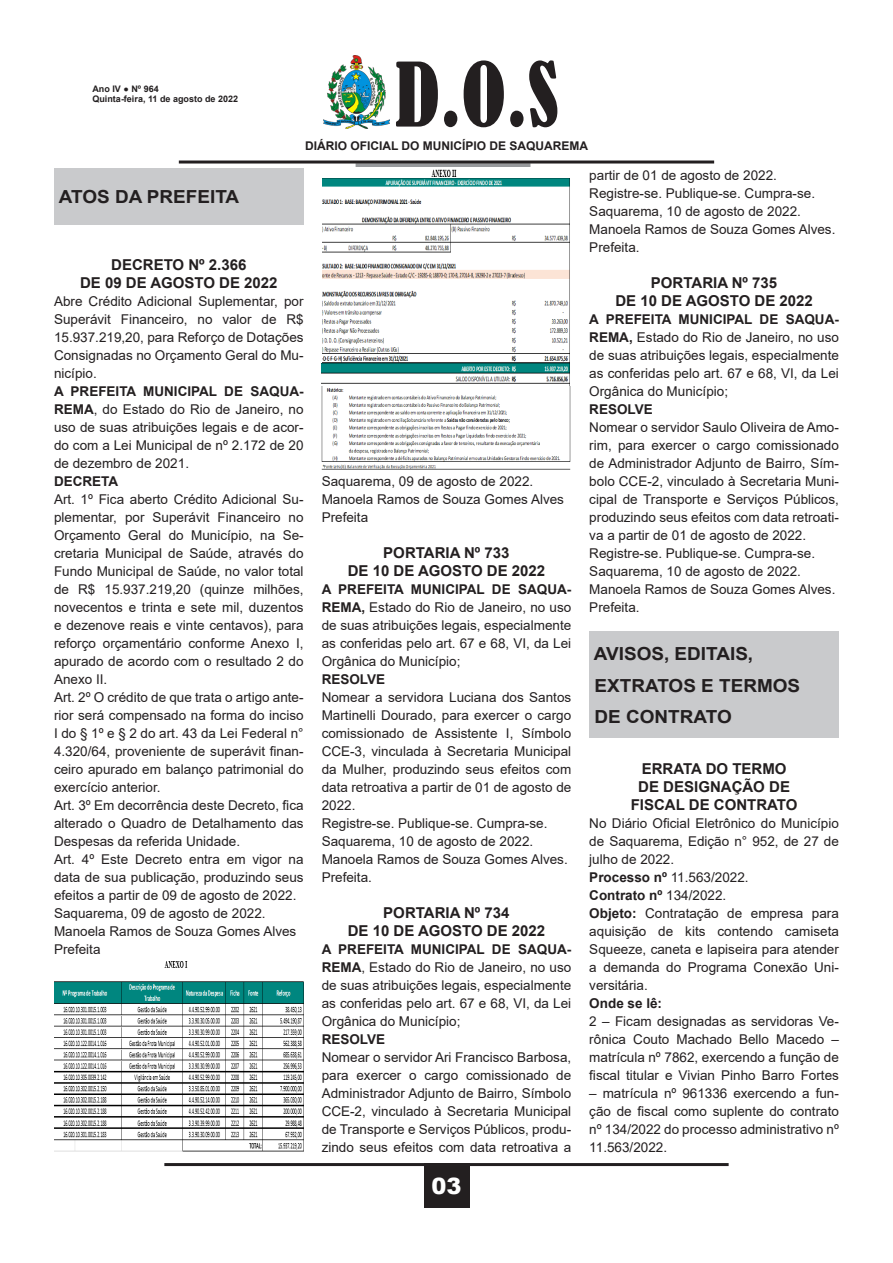
<style>
.page{position:relative;width:893px;height:1263px;background:#fff}
.page>*{position:absolute;margin:0;border:0;box-sizing:border-box;transform-origin:0 0}
.t1{font:condensed 82.5px "Bernard";color:#231f20}
.t2{font:900 22.5px "Arial";color:#fff}
.t3{font:700 18px "Arial";color:#231f20;scale:1.05 1}
.t4{font:700 15px "Arial";color:#231f20}
.t5{font:13.5px/18px "Arial";color:#231f20;text-align:justify}
.t6{font:700 13.5px "Arial";color:#231f20}
.t7{font:700 12px "Arial";color:#231f20}
.t8{font:700 9px/10.8px "Arial";color:#231f20}
.s1{font-weight:700}
.s2{font-weight:400}
</style>
<div class="page">
<hr style="left:164px;top:1163px;width:565px;height:3px;background:#231f20">
<div style="left:424px;top:1163px;width:45px;height:45px;background:#231f20"></div>
<img style="left:324px;top:55px;width:65px;height:73px">
<div style="left:356px;top:163px;width:174px;height:5px;background:#97999c"></div>
<hr style="left:179px;top:161px;width:535px;height:3px;background:#231f20">
<div style="left:54px;top:168px;width:250px;height:56px;background:#c9cacc"></div>
<img style="left:54px;top:961px;width:250px;height:191px">
<img style="left:322px;top:169px;width:249px;height:301px">
<div style="left:589px;top:631px;width:250px;height:107px;background:#c9cacc"></div>
<p class="t8" style="left:92px;top:83px;width:147px">Ano IV ● Nº 964<br>Quinta-feira, 11 de agosto de 2022</p>
<h1 class="t1" style="left:395px;top:47px;width:165px">D.O.S</h1>
<p class="t7" style="left:305px;top:137px;width:285px">DIÁRIO OFICIAL DO MUNICÍPIO DE SAQUAREMA</p>
<p class="t3" style="left:59px;top:184px;width:173px">ATOS DA PREFEITA</p>
<p class="t4" style="left:111px;top:254px;width:137px">DECRETO Nº 2.366</p>
<p class="t4" style="left:80px;top:272px;width:199px">DE 09 DE AGOSTO DE 2022</p>
<p class="t5" style="left:54px;top:292px;width:251px">Abre Crédito Adicional Suplementar, por Superávit Financeiro, no valor de R$ 15.937.219,20, para Reforço de Dotações Consignadas no Orçamento Geral do Mu&shy;nicípio.</p>
<p class="t5" style="left:54px;top:382px;width:251px"><span class="s1">A PREFEITA MUNICIPAL DE SAQUA-REMA</span>, do Estado do Rio de Janeiro, no uso de suas atribuições legais e de acor&shy;do com a Lei Municipal de nº 2.172 de 20 de dezembro de 2021.</p>
<p class="t6" style="left:54px;top:472px;width:66px">DECRETA</p>
<p class="t5" style="left:54px;top:490px;width:251px">Art. 1º Fica aberto Crédito Adicional Su&shy;plementar, por Superávit Financeiro no Orçamento Geral do Município, na Se&shy;cretaria Municipal de Saúde, através do Fundo Municipal de Saúde, no valor total de R$ 15.937.219,20 (quinze milhões, novecentos e trinta e sete mil, duzentos e dezenove reais e vinte centavos), para reforço orçamentário conforme Anexo I, apurado de acordo com o resultado 2 do Anexo II.</p>
<p class="t5" style="left:54px;top:688px;width:251px">Art. 2º O crédito de que trata o artigo ante&shy;rior será compensado na forma do inciso I do § 1º e § 2 do art. 43 da Lei Federal n° 4.320/64, proveniente de superávit finan&shy;ceiro apurado em balanço patrimonial do exercício anterior.</p>
<p class="t5" style="left:54px;top:796px;width:251px">Art. 3º Em decorrência deste Decreto, fica alterado o Quadro de Detalhamento das Despesas da referida Unidade.</p>
<p class="t5" style="left:54px;top:850px;width:251px">Art. 4º Este Decreto entra em vigor na data de sua publicação, produzindo seus efeitos a partir de 09 de agosto de 2022.</p>
<p class="t5" style="left:54px;top:904px;width:213px">Saquarema, 09 de agosto de 2022.</p>
<p class="t5" style="left:54px;top:922px;width:244px">Manoela Ramos de Souza Gomes Alves</p>
<p class="t5" style="left:54px;top:940px;width:48px">Prefeita</p>
<p class="t5" style="left:322px;top:472px;width:213px">Saquarema, 09 de agosto de 2022.</p>
<p class="t5" style="left:322px;top:490px;width:244px">Manoela Ramos de Souza Gomes Alves</p>
<p class="t5" style="left:322px;top:508px;width:48px">Prefeita</p>
<p class="t4" style="left:383px;top:542px;width:128px">PORTARIA Nº 733</p>
<p class="t4" style="left:348px;top:560px;width:199px">DE 10 DE AGOSTO DE 2022</p>
<p class="t5" style="left:322px;top:580px;width:251px"><span class="s1">A PREFEITA MUNICIPAL DE SAQUA-REMA,</span> Estado do Rio de Janeiro, no uso de suas atribuições legais, especialmente as conferidas pelo art. 67 e 68, VI, da Lei Orgânica do Município;</p>
<p class="t6" style="left:322px;top:670px;width:65px">RESOLVE</p>
<p class="t5" style="left:322px;top:688px;width:251px">Nomear a servidora Luciana dos Santos Martinelli Dourado, para exercer o cargo comissionado de Assistente I, Símbolo CCE-3, vinculada à Secretaria Municipal da Mulher, produzindo seus efeitos com data retroativa a partir de 01 de agosto de 2022.</p>
<p class="t5" style="left:322px;top:814px;width:227px">Registre-se. Publique-se. Cumpra-se.</p>
<p class="t5" style="left:322px;top:832px;width:213px">Saquarema, 10 de agosto de 2022.</p>
<p class="t5" style="left:322px;top:850px;width:248px">Manoela Ramos de Souza Gomes Alves.</p>
<p class="t5" style="left:322px;top:868px;width:52px">Prefeita.</p>
<p class="t4" style="left:383px;top:902px;width:128px">PORTARIA Nº 734</p>
<p class="t4" style="left:348px;top:920px;width:199px">DE 10 DE AGOSTO DE 2022</p>
<p class="t5" style="left:322px;top:940px;width:251px"><span class="s1">A PREFEITA MUNICIPAL DE SAQUA-REMA</span>, Estado do Rio de Janeiro, no uso de suas atribuições legais, especialmente as conferidas pelo art. 67 e 68, VI, da Lei Orgânica do Município;</p>
<p class="t6" style="left:322px;top:1030px;width:65px">RESOLVE</p>
<p class="t5" style="left:322px;top:1048px;width:251px">Nomear o servidor Ari Francisco Barbosa, para exercer o cargo comissionado de Administrador Adjunto de Bairro, Símbolo CCE-2, vinculado à Secretaria Municipal de Transporte e Serviços Públicos, produ&shy;zindo seus efeitos com data retroativa a</p>
<h2 class="t2" style="left:431px;top:1170px;width:32px">03</h2>
<p class="t5" style="left:589px;top:166px;width:189px">partir de 01 de agosto de 2022.</p>
<p class="t5" style="left:589px;top:184px;width:227px">Registre-se. Publique-se. Cumpra-se.</p>
<p class="t5" style="left:589px;top:202px;width:213px">Saquarema, 10 de agosto de 2022.</p>
<p class="t5" style="left:589px;top:220px;width:248px">Manoela Ramos de Souza Gomes Alves.</p>
<p class="t5" style="left:589px;top:238px;width:52px">Prefeita.</p>
<p class="t4" style="left:651px;top:272px;width:128px">PORTARIA Nº 735</p>
<p class="t4" style="left:615px;top:290px;width:199px">DE 10 DE AGOSTO DE 2022</p>
<p class="t5" style="left:589px;top:310px;width:251px"><span class="s1">A PREFEITA MUNICIPAL DE SAQUA-REMA,</span> Estado do Rio de Janeiro, no uso de suas atribuições legais, especialmente as conferidas pelo art. 67 e 68, VI, da Lei Orgânica do Município;</p>
<p class="t6" style="left:589px;top:400px;width:65px">RESOLVE</p>
<p class="t5" style="left:589px;top:418px;width:251px">Nomear o servidor Saulo Oliveira de Amo&shy;rim, para exercer o cargo comissionado de Administrador Adjunto de Bairro, Sím&shy;bolo CCE-2, vinculado à Secretaria Muni&shy;cipal de Transporte e Serviços Públicos, produzindo seus efeitos com data retroati&shy;va a partir de 01 de agosto de 2022.</p>
<p class="t5" style="left:589px;top:544px;width:227px">Registre-se. Publique-se. Cumpra-se.</p>
<p class="t5" style="left:589px;top:562px;width:213px">Saquarema, 10 de agosto de 2022.</p>
<p class="t5" style="left:589px;top:580px;width:248px">Manoela Ramos de Souza Gomes Alves.</p>
<p class="t5" style="left:589px;top:598px;width:52px">Prefeita.</p>
<p class="t3" style="left:594px;top:641px;width:153px">AVISOS, EDITAIS,</p>
<p class="t3" style="left:595px;top:672px;width:197px">EXTRATOS E TERMOS</p>
<p class="t3" style="left:595px;top:704px;width:132px">DE CONTRATO</p>
<p class="t4" style="left:642px;top:758px;width:146px">ERRATA DO TERMO</p>
<p class="t4" style="left:638px;top:776px;width:153px">DE DESIGNAÇÃO DE</p>
<p class="t4" style="left:631px;top:794px;width:168px">FISCAL DE CONTRATO</p>
<p class="t5" style="left:589px;top:814px;width:251px">No Diário Oficial Eletrônico do Município de Saquarema, Edição n° 952, de 27 de julho de 2022.</p>
<p class="t5" style="left:589px;top:868px;width:161px"><span class="s1">Processo nº</span> 11.563/2022.</p>
<p class="t6" style="left:589px;top:886px;width:138px">Contrato nº <span class="s2">134/2022.</span></p>
<p class="t5" style="left:589px;top:904px;width:251px"><span class="s1">Objeto:</span> Contratação de empresa para aquisição de kits contendo camiseta Squeeze, caneta e lapiseira para atender a demanda do Programa Conexão Uni&shy;versitária.</p>
<p class="t6" style="left:589px;top:994px;width:74px">Onde se lê:</p>
<p class="t5" style="left:589px;top:1012px;width:251px">2 – Ficam designadas as servidoras Ve&shy;rônica Couto Machado Bello Macedo – matrícula nº 7862, exercendo a função de fiscal titular e Vivian Pinho Barro Fortes</p>
<p class="t5" style="left:589px;top:1084px;width:251px">– matrícula nº 961336 exercendo a fun&shy;ção de fiscal como suplente do contrato nº 134/2022 do processo administrativo nº 11.563/2022.</p>
</div>
